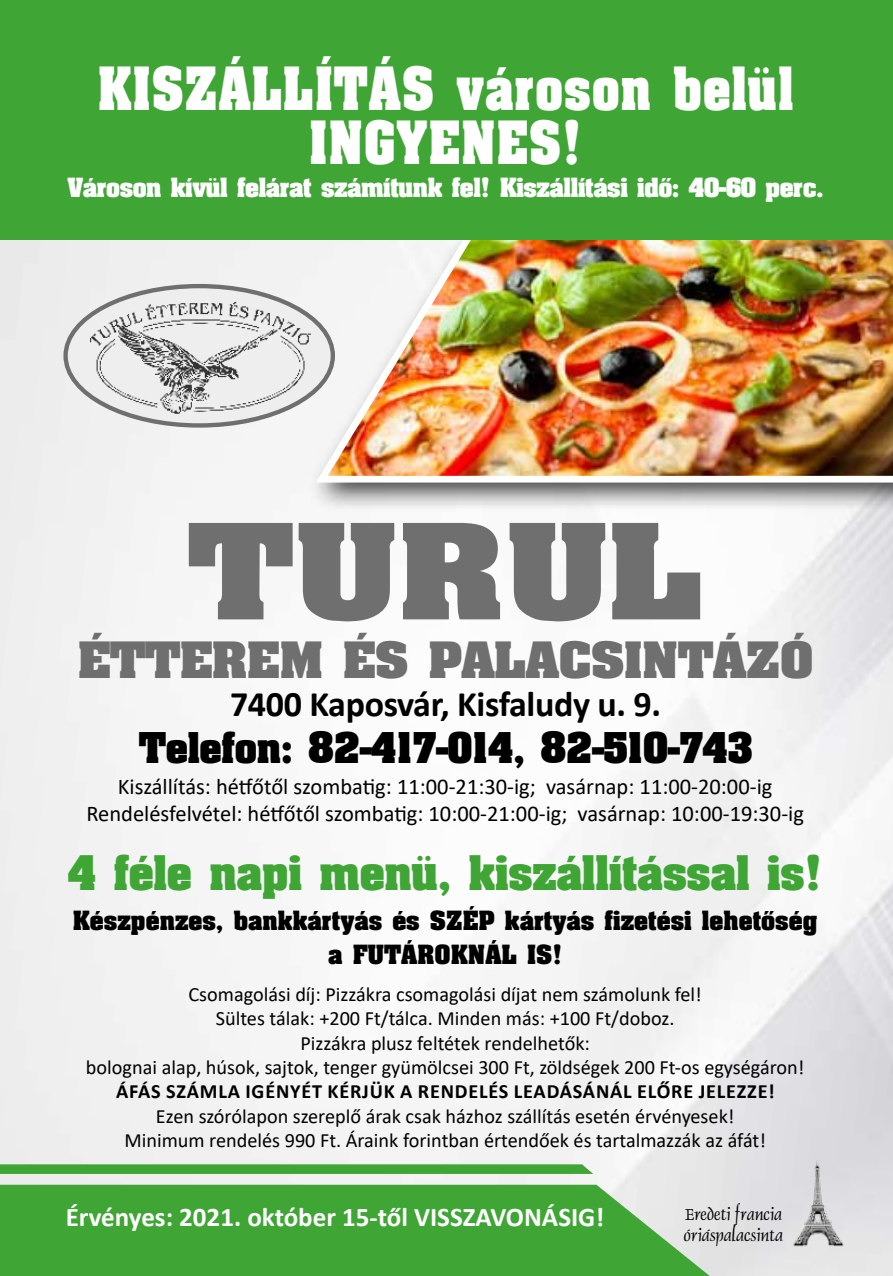
<style>
.page{position:relative;width:893px;height:1276px;background:#fff}
.page>*{position:absolute;margin:0;border:0;box-sizing:border-box;transform-origin:0 0}
.t1{font:700 112.5px "Aardvark";color:#706f6f;scale:1.25 1}
.t2{font:700 50.62px/54px "Aardvark";letter-spacing:.025em;color:#fff;scale:.88 1}
.t3{font:700 42.52px "Aardvark";letter-spacing:-.02em;color:#706f6f;scale:1.11 1}
.t4{font:700 40.5px "Aardvark";letter-spacing:-.01em;color:#3fa535}
.t5{font:700 36px "Aardvark";letter-spacing:-.01em;color:#000}
.t6{font:700 36px "Calibri";letter-spacing:-.01em;color:#000}
.t7{font:700 27px "Calibri";color:#fff}
.t8{font:22.5px/27px "Calibri";color:#000;text-align:center}
.t9{font:700 22.5px/33.8px "Aardvark";color:#000;text-align:center}
.t10{font:700 22.5px "Aardvark";letter-spacing:-.02em;color:#fff}
.t11{font:20.25px/24.3px "Calibri";color:#000;text-align:center}
.t12{font:700 20.25px "Calibri";letter-spacing:.04em;color:#000}
.t13{font:18px/21.6px "Dauphin";color:#000}
</style>
<div class="page">
<img style="left:0;top:239px;width:893px;height:1037px">
<svg style="left:0;top:1184px;width:710px;height:92px;fill:#3fa535"></svg>
<img style="left:791px;top:1156px;width:54px;height:93px">
<div style="left:306px;top:157px;width:587px;height:355px;background:#000;opacity:.75"></div>
<img style="left:310px;top:239px;width:583px;height:247px">
<div style="left:0;top:0;width:893px;height:239px;background:#3fa535"></div>
<svg style="left:66px;top:286px;width:267px;height:139px;fill:#eee"></svg>
<img style="left:90px;top:301px;width:221px;height:113px">
<div style="left:63px;top:284px;width:272px;height:143px;border:4px solid #706f6f;border-radius:50%"></div>
<svg style="left:0;top:1164px;width:593px;height:10px"></svg>
<h2 class="t2" style="left:98px;top:62px;width:75px">Kiszáll</h2>
<h2 class="t2" style="left:315px;top:62px;width:60px">ítás</h2>
<h2 class="t2" style="left:309px;top:62px;width:552px;text-indent:147px">városon belül<br>INGYENES!</h2>
<p class="t10" style="left:68px;top:172px;width:758px">Városon kívül felárat számítunk fel! Kiszállítási idő: 40-60 perc.</p>
<h1 class="t1" style="left:187px;top:495px;width:415px">TURUL</h1>
<h3 class="t3" style="left:78px;top:631px;width:665px">ÉTTEREM ÉS PALACSINTÁZÓ</h3>
<h3 class="t6" style="left:230px;top:679px;width:432px">7400 Kaposvár, Kisfaludy u. 9.</h3>
<h3 class="t5" style="left:139px;top:723px;width:615px">Telefon: 82-417-014, 82-510-743</h3>
<p class="t8" style="left:86px;top:773px;width:719px">Kiszállítás: hétfőtől szombatig: 11:00-21:30-ig; vasárnap: 11:00-20:00-ig<br>Rendelésfelvétel: hétfőtől szombatig: 10:00-21:00-ig; vasárnap: 10:00-19:30-ig</p>
<h3 class="t4" style="left:68px;top:845px;width:755px">4 féle napi menü, kiszállítással is!</h3>
<p class="t9" style="left:73px;top:903px;width:746px">Készpénzes, bankkártyás és SZÉP kártyás fizetési lehetőség a FUTÁROKNÁL IS!</p>
<p class="t11" style="left:86px;top:981px;width:720px">Csomagolási díj: Pizzákra csomagolási díjat nem számolunk fel!<br>Sültes tálak: +200 Ft/tálca. Minden más: +100 Ft/doboz.<br>Pizzákra plusz feltétek rendelhetők:<br>bolognai alap, húsok, sajtok, tenger gyümölcsei 300 Ft, zöldségek 200 Ft-os egységáron!</p>
<p class="t12" style="left:116px;top:1077px;width:594px">Áfás számla igényét kérjük a rendelés leadásánál ELŐRE JELEZZE</p>
<p class="t12" style="left:768px;top:1077px;width:8px">!</p>
<p class="t11" style="left:125px;top:1103px;width:643px">Ezen szórólapon szereplő árak csak házhoz szállítás esetén érvényesek!<br>Minimum rendelés 990 Ft. Áraink forintban értendőek és tartalmazzák az áfát!</p>
<h3 class="t7" style="left:66px;top:1197px;width:378px">Érvényes: 2021. október 15-től VISSZA</h3>
<h3 class="t7" style="left:490px;top:1197px;width:115px">VONÁSIG !</h3>
<p class="t13" style="left:684px;top:1201px;width:101px">Eredeti francia óriáspalacsinta</p>
</div>
